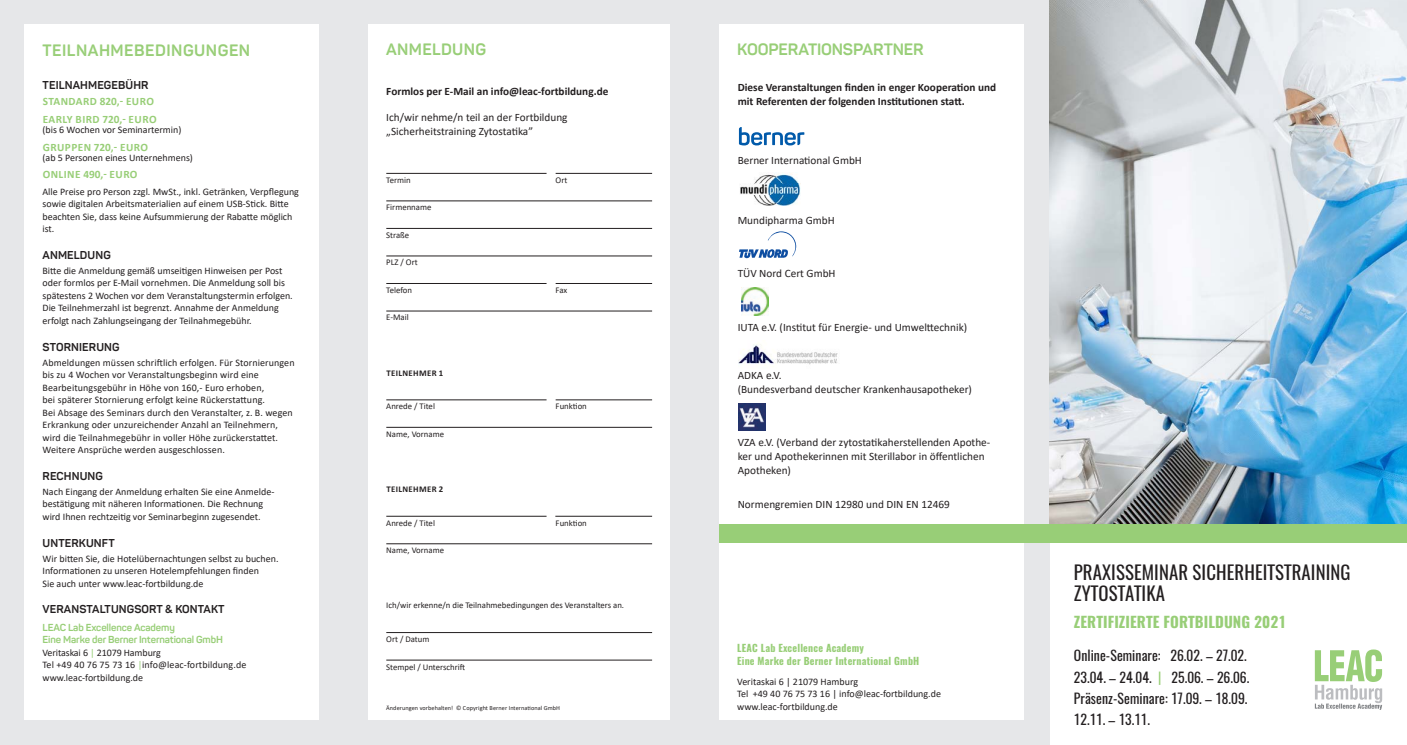
<style>
.page{position:relative;width:1407px;height:745px;background:#fff}
.page>*{position:absolute;margin:0;border:0;box-sizing:border-box;transform-origin:0 0}
.t1{font:18.75px/21.2px "Oswald";letter-spacing:.005em;color:#231f20}
.Titel{font:700 16.25px "Panton";letter-spacing:.03em;color:#98ce77}
.Titel-2{font:700 16.25px "Panton";letter-spacing:-.015em;color:#98ce77}
.Fließtext_Schwarz{font:700 16.25px "Panton";letter-spacing:.02em;color:#98ce77}
.t2{font:700 15px "Oswald";letter-spacing:.005em;color:#98ce77}
.t3{font:13.75px/21.2px "Oswald";letter-spacing:.005em;color:#231f20}
.Fließtext_Schwarz-2{font:11.25px/13.8px "Calibri";color:#231f20}
.Fließtext_Schwarz-3{font:700 11.25px/13.5px "Calibri";color:#231f20}
.Fließtext_Schwarz-4{font:700 11.25px "Panton";letter-spacing:.01em;color:#231f20}
.Fließtext_Schwarz-5{font:700 11.25px "Calibri";letter-spacing:.04em;color:#98ce77}
.Fließtext_Schwarz-6{font:10px/12.5px "Calibri";color:#231f20}
.Fließtext_Schwarz-7{font:700 10px/12.5px "Oswald";letter-spacing:.02em;color:#98ce77}
.t4{font:8.75px "Calibri";color:#231f20}
.t5{font:700 8.75px "Calibri";letter-spacing:.04em;color:#231f20}
.t6{font:6.25px "Calibri";letter-spacing:.01em;color:#231f20}
.s1{font-family:"Panton";font-weight:700;color:#98ce77}
.s2{color:#98ce77}
</style>
<div class="page">
<div style="left:0;top:0;width:1049px;height:744px;background:#e6e7e9"></div>
<div style="left:369px;top:25px;width:301px;height:694px;background:#fff"></div>
<div style="left:25px;top:25px;width:294px;height:694px;background:#fff"></div>
<div style="left:719px;top:25px;width:305px;height:694px;background:#fff"></div>
<img style="left:1049px;top:0;width:358px;height:524px">
<div style="left:719px;top:524px;width:688px;height:18px;background:#98ce77"></div>
<hr style="left:386px;top:173px;width:160px;height:1px;background:#231f20">
<hr style="left:556px;top:173px;width:96px;height:1px;background:#231f20">
<hr style="left:386px;top:200px;width:266px;height:1px;background:#231f20">
<hr style="left:386px;top:228px;width:266px;height:1px;background:#231f20">
<hr style="left:386px;top:255px;width:266px;height:1px;background:#231f20">
<hr style="left:386px;top:283px;width:160px;height:1px;background:#231f20">
<hr style="left:556px;top:283px;width:96px;height:1px;background:#231f20">
<hr style="left:386px;top:310px;width:266px;height:1px;background:#231f20">
<hr style="left:386px;top:399px;width:160px;height:1px;background:#231f20">
<hr style="left:556px;top:399px;width:96px;height:1px;background:#231f20">
<hr style="left:386px;top:427px;width:266px;height:1px;background:#231f20">
<hr style="left:386px;top:515px;width:160px;height:1px;background:#231f20">
<hr style="left:555px;top:515px;width:97px;height:1px;background:#231f20">
<hr style="left:386px;top:543px;width:266px;height:1px;background:#231f20">
<hr style="left:386px;top:631px;width:266px;height:1px;background:#231f20">
<hr style="left:386px;top:659px;width:266px;height:1px;background:#231f20">
<svg style="left:1315px;top:649px;width:67px;height:60px"></svg>
<img style="left:739px;top:403px;width:26px;height:27px">
<svg style="left:739px;top:231px;width:57px;height:27px"></svg>
<img style="left:741px;top:287px;width:28px;height:28px">
<img style="left:738px;top:344px;width:100px;height:22px">
<svg style="left:739px;top:127px;width:65px;height:18px"></svg>
<img style="left:740px;top:173px;width:60px;height:33px">
<p class="Titel" style="left:43px;top:41px;width:209px">TEILNAHMEBEDINGUNGEN</p>
<p class="Titel-2" style="left:737px;top:39px;width:188px">KOOPERATIONSPARTNER</p>
<p class="Fließtext_Schwarz-4" style="left:43px;top:78px;width:107px">TEILNAHMEGEBÜHR</p>
<p class="Fließtext_Schwarz-5" style="left:43px;top:93px;width:113px">STANDARD 820,- EURO</p>
<p class="Fließtext_Schwarz-5" style="left:43px;top:111px;width:115px">EARLY BIRD 720,- EURO</p>
<p class="Fließtext_Schwarz-6" style="left:43px;top:123px;width:140px">(bis 6 Wochen vor Seminartermin)</p>
<p class="Fließtext_Schwarz-5" style="left:43px;top:139px;width:107px">GRUPPEN 720,- EURO</p>
<p class="Fließtext_Schwarz-6" style="left:43px;top:151px;width:152px">(ab 5 Personen eines Unternehmens)</p>
<p class="Fließtext_Schwarz-5" style="left:43px;top:167px;width:96px">ONLINE 490,- EURO</p>
<p class="Fließtext_Schwarz-6" style="left:43px;top:184px;width:258px">Alle Preise pro Person zzgl. MwSt., inkl. Getränken, Verpflegung sowie digitalen Arbeitsmaterialien auf einem USB-Stick. Bitte beachten Sie, dass keine Aufsummierung der Rabatte möglich ist.</p>
<p class="Fließtext_Schwarz-4" style="left:43px;top:248px;width:70px">ANMELDUNG</p>
<p class="Fließtext_Schwarz-6" style="left:43px;top:264px;width:252px">Bitte die Anmeldung gemäß umseitigen Hinweisen per Post oder formlos per E-Mail vornehmen. Die Anmeldung soll bis spätestens 2 Wochen vor dem Veranstaltungstermin erfolgen.<br>Die Teilnehmerzahl ist begrenzt. Annahme der Anmeldung erfolgt nach Zahlungseingang der Teilnahmegebühr.</p>
<p class="Fließtext_Schwarz-4" style="left:43px;top:339px;width:78px">STORNIERUNG</p>
<p class="Fließtext_Schwarz-6" style="left:43px;top:355px;width:254px">Abmeldungen müssen schriftlich erfolgen. Für Stornierungen bis zu 4 Wochen vor Veranstaltungsbeginn wird eine Bearbeitungsgebühr in Höhe von 160,- Euro erhoben,<br>bei späterer Stornierung erfolgt keine Rückerstattung.<br>Bei Absage des Seminars durch den Veranstalter, z. B. wegen Erkrankung oder unzureichender Anzahl an Teilnehmern, wird die Teilnahmegebühr in voller Höhe zurückerstattet.<br>Weitere Ansprüche werden ausgeschlossen.</p>
<p class="Fließtext_Schwarz-4" style="left:43px;top:468px;width:62px">RECHNUNG</p>
<p class="Fließtext_Schwarz-6" style="left:43px;top:485px;width:233px">Nach Eingang der Anmeldung erhalten Sie eine Anmelde&shy;bestätigung mit näheren Informationen. Die Rechnung wird Ihnen rechtzeitig vor Seminarbeginn zugesendet.</p>
<p class="Fließtext_Schwarz-4" style="left:43px;top:535px;width:74px">UNTERKUNFT</p>
<p class="Fließtext_Schwarz-6" style="left:43px;top:551px;width:237px">Wir bitten Sie, die Hotelübernachtungen selbst zu buchen.<br>Informationen zu unseren Hotelempfehlungen finden<br>Sie auch unter www.leac-fortbildung.de</p>
<p class="Fließtext_Schwarz-4" style="left:43px;top:602px;width:183px">VERANSTALTUNGSORT &amp; KONTAKT</p>
<p class="Fließtext_Schwarz-6" style="left:43px;top:620px;width:205px"><span class="s1">LEAC Lab Excellence Academy<br>Eine Marke der Berner International GmbH </span>Veritaskai 6 <span class="s2">|</span> 21079 Hamburg<br>Tel +49 40 76 75 73 16 <span class="s2">|</span>info@leac-fortbildung.de www.leac-fortbildung.de</p>
<p class="Fließtext_Schwarz" style="left:386px;top:39px;width:101px">ANMELDUNG</p>
<p class="Fließtext_Schwarz-3" style="left:386px;top:84px;width:224px">Formlos per E-Mail an info@leac-fortbildung.de</p>
<p class="Fließtext_Schwarz-2" style="left:386px;top:110px;width:183px">Ich/wir nehme/n teil an der Fortbildung „Sicherheitstraining Zytostatika”</p>
<p class="Fließtext_Schwarz-3" style="left:738px;top:81px;width:260px">Diese Veranstaltungen finden in enger Kooperation und mit Referenten der folgenden Institutionen statt.</p>
<p class="Fließtext_Schwarz-2" style="left:738px;top:152px;width:126px">Berner International GmbH</p>
<p class="t4" style="left:386px;top:174px;width:26px">Termin</p>
<p class="t4" style="left:386px;top:201px;width:47px">Firmenname</p>
<p class="t4" style="left:386px;top:229px;width:24px">Straße</p>
<p class="t4" style="left:386px;top:256px;width:33px">PLZ / Ort</p>
<p class="t4" style="left:386px;top:284px;width:27px">Telefon</p>
<p class="t4" style="left:386px;top:311px;width:24px">E-Mail</p>
<p class="t4" style="left:556px;top:174px;width:13px">Ort</p>
<p class="Fließtext_Schwarz-2" style="left:738px;top:212px;width:98px">Mundipharma GmbH</p>
<p class="Fließtext_Schwarz-2" style="left:738px;top:266px;width:99px">TÜV Nord Cert GmbH</p>
<p class="t4" style="left:556px;top:284px;width:13px">Fax</p>
<p class="Fließtext_Schwarz-2" style="left:738px;top:320px;width:231px">IUTA e.V. (Institut für Energie- und Umwelttechnik)</p>
<p class="Fließtext_Schwarz-2" style="left:738px;top:367px;width:236px">ADKA e.V.<br>(Bundesverband deutscher Krankenhausapotheker)</p>
<p class="t5" style="left:386px;top:366px;width:58px">TEILNEHMER 1</p>
<p class="t4" style="left:386px;top:400px;width:50px">Anrede / Titel</p>
<p class="t4" style="left:386px;top:427px;width:59px">Name, Vorname</p>
<p class="t4" style="left:556px;top:400px;width:33px">Funktion</p>
<p class="Fließtext_Schwarz-2" style="left:738px;top:435px;width:254px">VZA e.V. (Verband der zytostatikaherstellenden Apothe&shy;ker und Apothekerinnen mit Sterillabor in öffentlichen<br>Apotheken)</p>
<p class="Fließtext_Schwarz-2" style="left:738px;top:496px;width:214px">Normengremien DIN 12980 und DIN EN 12469</p>
<p class="t5" style="left:386px;top:482px;width:58px">TEILNEHMER 2</p>
<p class="t4" style="left:386px;top:516px;width:50px">Anrede / Titel</p>
<p class="t4" style="left:386px;top:544px;width:59px">Name, Vorname</p>
<p class="t4" style="left:556px;top:516px;width:33px">Funktion</p>
<p class="t4" style="left:386px;top:599px;width:239px">Ich/wir erkenne/n die Teilnahmebedingungen des Veranstalters an.</p>
<p class="t4" style="left:386px;top:632px;width:45px">Ort / Datum</p>
<p class="t4" style="left:386px;top:660px;width:80px">Stempel / Unterschrift</p>
<p class="t6" style="left:386px;top:703px;width:175px">Änderungen vorbehalten! © Copyright Berner International GmbH</p>
<p class="Fließtext_Schwarz-7" style="left:737px;top:642px;width:184px">LEAC Lab Excellence Academy<br>Eine Marke der Berner International GmbH</p>
<p class="Fließtext_Schwarz-6" style="left:737px;top:674px;width:205px">Veritaskai 6 | 21079 Hamburg<br>Tel +49 40 76 75 73 16 | info@leac-fortbildung.de www.leac-fortbildung.de</p>
<p class="t1" style="left:1074px;top:559px;width:278px">PRAXISSEMINAR SICHERHEITSTRAINING<br>ZYTOSTATIKA</p>
<p class="t2" style="left:1074px;top:614px;width:214px">ZERTIFIZIERTE FORTBILDUNG 2021</p>
<p class="t3" style="left:1074px;top:643px;width:177px">Online-Seminare: 26.02. – 27.02.<br>23.04. – 24.04. <span class="s2">|</span> 25.06. – 26.06.<br>Präsenz-Seminare: 17.09. – 18.09.<br>12.11. – 13.11.</p>
</div>
